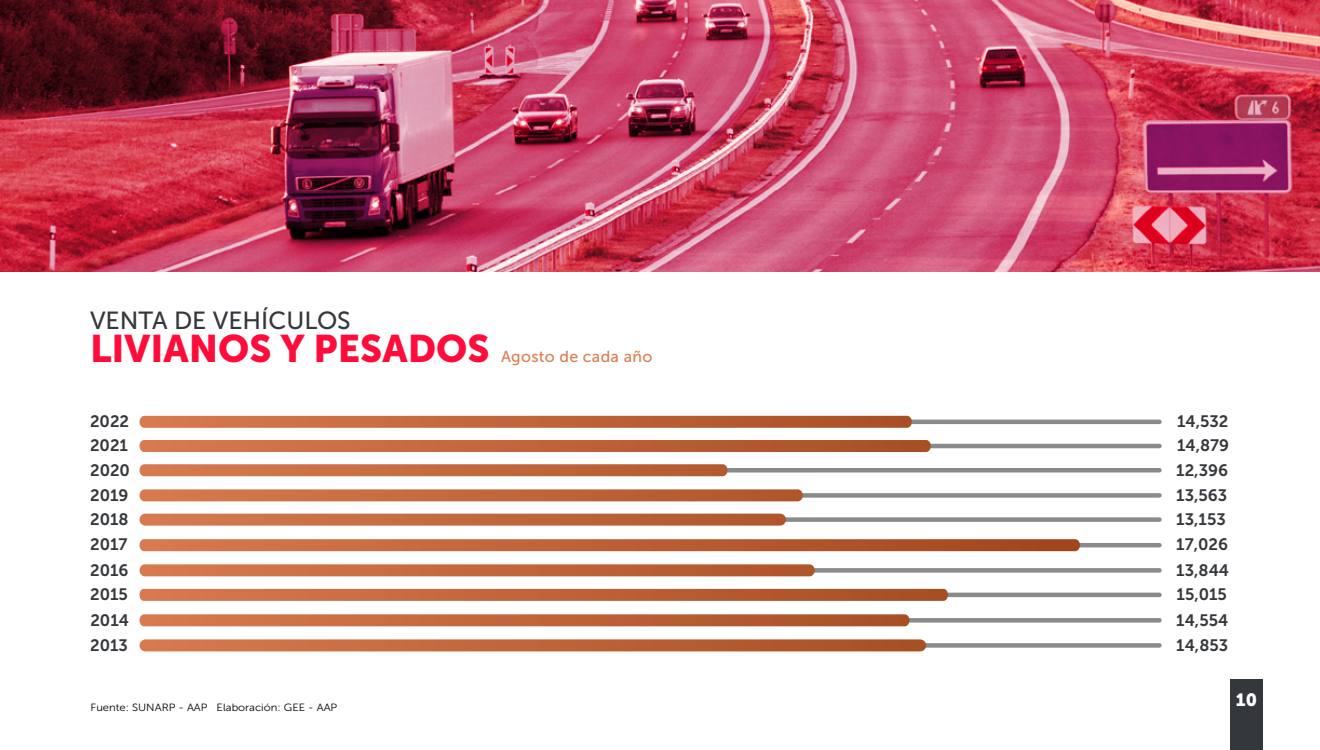
<style>
.page{position:relative;width:1320px;height:750px;background:#fff}
.page>*{position:absolute;margin:0;border:0;box-sizing:border-box;transform-origin:0 0}
.t1{font:38.25px "Museo Sans 900";color:#ff0c3b}
.t2{font:24.75px "Museo Sans 500";color:#34373b}
.t3{font:17.7px "Museo Sans 900";color:#fff}
.t4{font:16.5px/24.9px "Museo Sans 700";color:#34373b}
.t5{font:15.9px "Museo Sans 500";letter-spacing:.02em;color:#db7e53}
.t6{font:10.5px "Museo Sans 300";color:#000;scale:1.07 1}
</style>
<div class="page">
<hr style="left:579px;top:420px;width:581px;height:4px;background:#898a8c">
<hr style="left:514px;top:444px;width:646px;height:4px;background:#898a8c">
<div style="left:146px;top:468px;width:1014px;height:5px;background:#898a8c"></div>
<div style="left:579px;top:493px;width:581px;height:5px;background:#898a8c"></div>
<div style="left:579px;top:517px;width:581px;height:5px;background:#898a8c"></div>
<hr style="left:579px;top:543px;width:581px;height:4px;background:#898a8c">
<div style="left:579px;top:568px;width:581px;height:5px;background:#898a8c"></div>
<hr style="left:579px;top:593px;width:581px;height:4px;background:#898a8c">
<div style="left:579px;top:618px;width:581px;height:5px;background:#898a8c"></div>
<div style="left:579px;top:643px;width:581px;height:5px;background:#898a8c"></div>
<img style="left:0;top:0;width:1320px;height:272px">
<div style="left:1230px;top:680px;width:33px;height:70px;background:#34373b"></div>
<svg style="left:140px;top:416px;width:772px;height:12px;background:#c1673d"></svg>
<svg style="left:140px;top:440px;width:791px;height:12px;background:#bf643a"></svg>
<svg style="left:140px;top:464px;width:588px;height:12px;background:#c66d44"></svg>
<svg style="left:140px;top:489px;width:663px;height:12px;background:#c56c43"></svg>
<svg style="left:140px;top:514px;width:646px;height:12px;background:#c56d43"></svg>
<svg style="left:140px;top:539px;width:940px;height:12px;background:#bc6239"></svg>
<svg style="left:140px;top:564px;width:675px;height:12px;background:#c46c43"></svg>
<svg style="left:140px;top:589px;width:808px;height:12px;background:#bf653b"></svg>
<svg style="left:140px;top:614px;width:769px;height:12px;background:#c26940"></svg>
<svg style="left:140px;top:639px;width:786px;height:12px;background:#c16940"></svg>
<h2 class="t2" style="left:90px;top:307px;width:262px">VENTA DE VEHÍCULOS</h2>
<h1 class="t1" style="left:90px;top:327px;width:401px">LIVIANOS Y PESADOS</h1>
<p class="t5" style="left:501px;top:348px;width:153px">Agosto de cada año</p>
<p class="t4" style="left:90px;top:409px;width:41px">2022</p>
<p class="t4" style="left:90px;top:433px;width:39px">2021</p>
<p class="t4" style="left:90px;top:457px;width:41px">2020<br>2019<br>2018<br>2017<br>2016<br>2015</p>
<p class="t4" style="left:90px;top:633px;width:39px">2013</p>
<p class="t4" style="left:90px;top:607px;width:40px">2014</p>
<p class="t6" style="left:91px;top:702px;width:232px">Fuente: SUNARP - AAP Elaboración: GEE - AAP</p>
<p class="t4" style="left:1177px;top:409px;width:53px">14,532</p>
<p class="t4" style="left:1177px;top:433px;width:54px">14,879</p>
<p class="t4" style="left:1176px;top:482px;width:54px">13,563<br>13,153<br>17,026<br>13,844</p>
<p class="t4" style="left:1176px;top:607px;width:54px">14,554</p>
<p class="t4" style="left:1176px;top:457px;width:53px">12,396</p>
<p class="t4" style="left:1177px;top:582px;width:52px">15,015</p>
<p class="t4" style="left:1176px;top:633px;width:54px">14,853</p>
<p class="t3" style="left:1236px;top:690px;width:23px">10</p>
</div>
